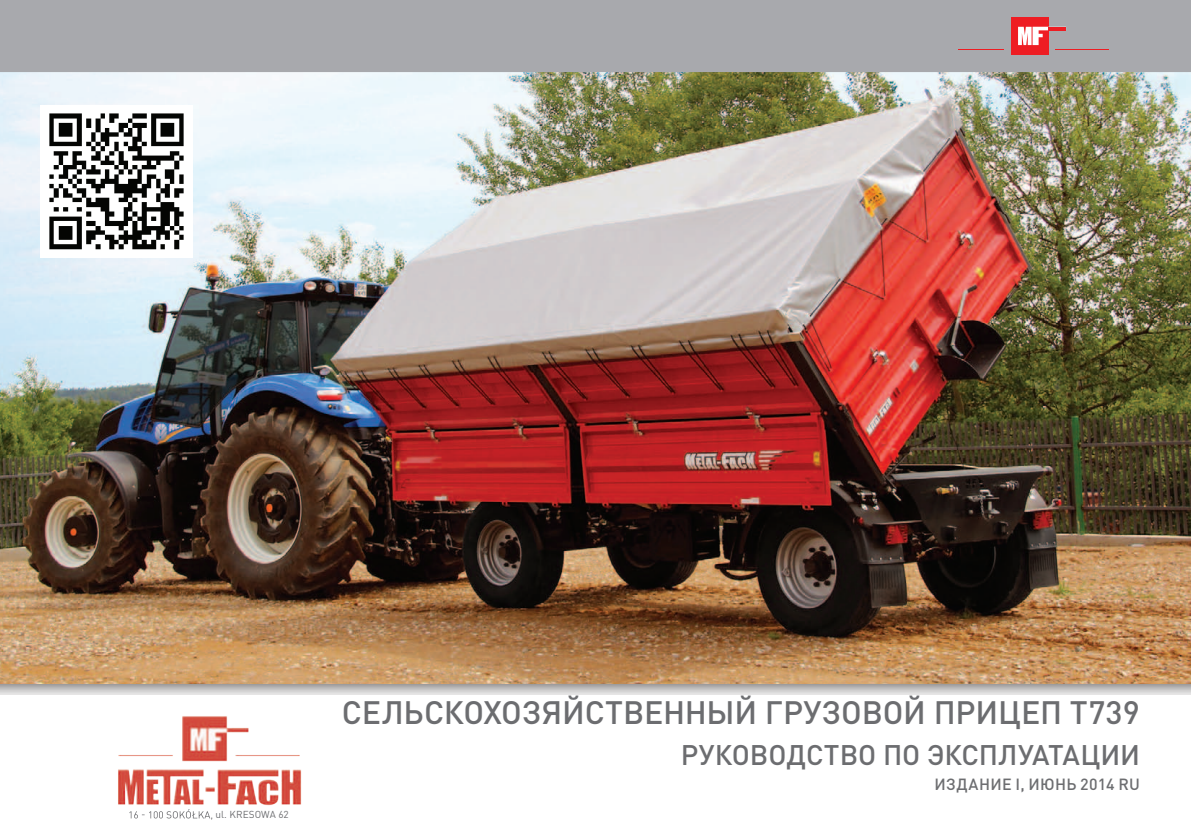
<style>
.page{position:relative;width:1191px;height:840px;background:#fff}
.page>*{position:absolute;margin:0;border:0;box-sizing:border-box;transform-origin:0 0}
.t1{font:500 32px "DIN Pro";letter-spacing:-.005em;color:#6c6d70}
.t2{font:500 28px "DIN Pro";color:#6c6d70}
.t3{font:500 16px "DIN Pro";letter-spacing:.015em;color:#6c6d70}
.t4{font:10px "DIN Pro";letter-spacing:.005em;color:#6c6d70}
</style>
<div class="page">
<img style="left:118px;top:716px;width:184px;height:90px">
<svg style="left:129px;top:809px;width:83px;height:10px"></svg>
<svg style="left:0;top:683px;width:1191px;height:12px"></svg>
<img style="left:0;top:72px;width:1191px;height:611px">
<div style="left:0;top:0;width:1191px;height:72px;background:#a8a9ad"></div>
<div style="left:1011px;top:17px;width:37px;height:37px;background:#ee1d23"></div>
<svg style="left:1018px;top:27px;width:48px;height:18px"></svg>
<hr style="left:1048px;top:27px;width:18px;height:3px;background:#ee1d23">
<hr style="left:1055px;top:49px;width:53px;height:1px;background:#ee1d23">
<hr style="left:958px;top:49px;width:45px;height:1px;background:#ee1d23">
<p class="t4" style="left:216px;top:806px;width:75px">ul. KRESOWA 62</p>
<p class="t1" style="left:342px;top:685px;width:799px">СЕЛЬСКОХОЗЯЙСТВЕННЫЙ ГРУЗОВОЙ ПРИЦЕП T739</p>
<p class="t2" style="left:681px;top:732px;width:461px">РУКОВОДСТВО ПО ЭКСПЛУАТАЦИИ</p>
<p class="t3" style="left:934px;top:770px;width:207px">ИЗДАНИЕ I, ИЮНЬ 2014 RU</p>
</div>
